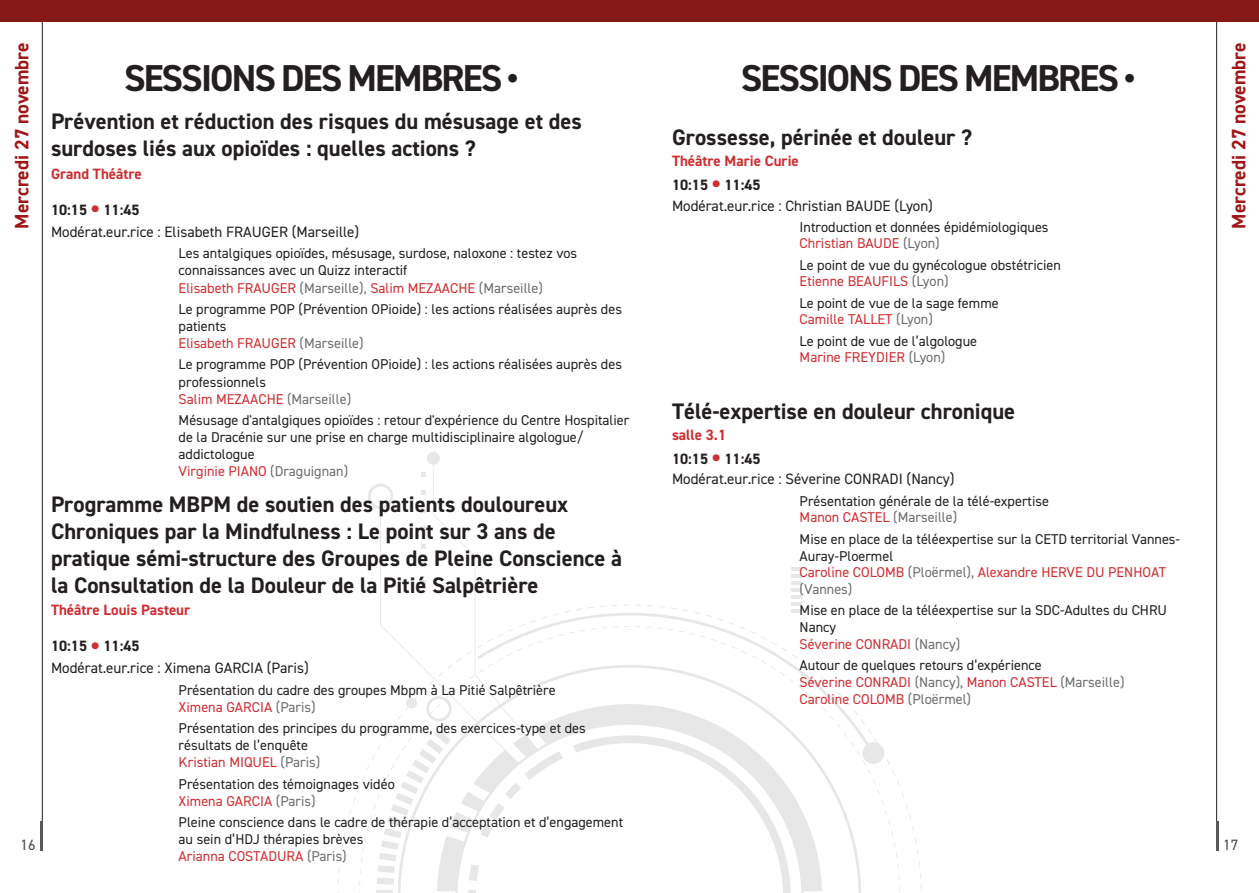
<style>
.page{position:relative;width:1259px;height:893px;background:#fff}
.page>*{position:absolute;margin:0;border:0;box-sizing:border-box;transform-origin:0 0}
.Type_session_détaillé{font:700 37.5px "DIN2014";letter-spacing:-.05em;color:#231f20}
.Titre_de_la_session{font:700 22.5px/27px "DIN2014";color:#231f20}
.t1{font:700 19.5px "DIN2014";color:#a11717}
.Coordonnateur___Modérateur{font:15px "DIN2014";color:#231f20}
.Salle_texte{font:700 15px "DIN2014";color:#ce2e31}
.Horaire_de_la_session{font:700 15px "DIN2014";color:#231f20}
.t2{font:15px "DIN2014";color:#4b4c4d}
.Titre_intervention{font:14.25px/17.1px "DIN2014";color:#231f20}
.Intervenant{font:14.25px/16.5px "DIN2014";color:#ce2e31}
.s1{font-size:30px;color:#ce2e31}
.s2{color:#6c6d70}
</style>
<div class="page">
<hr style="left:1216px;top:0;width:1px;height:850px;background:#231f20">
<hr style="left:1216px;top:821px;width:3px;height:29px;background:#57585a">
<hr style="left:42px;top:0;width:1px;height:850px;background:#231f20">
<hr style="left:40px;top:821px;width:3px;height:29px;background:#57585a">
<div style="left:0;top:0;width:1259px;height:21px;background:#871818"></div>
<svg style="left:337px;top:605px;width:584px;height:288px"></svg>
<div style="left:427px;top:452px;width:13px;height:13px;background:#e7e7e7;border-radius:50%"></div>
<div style="left:862px;top:742px;width:22px;height:22px;background:#e7e7e7;border-radius:50%"></div>
<svg style="left:791px;top:567px;width:11px;height:45px"></svg>
<svg style="left:563px;top:704px;width:259px;height:187px"></svg>
<svg style="left:368px;top:465px;width:195px;height:428px"></svg>
<h3 class="t1" style="left:9px;top:229px;width:188px;rotate:-90deg">Mercredi 27 novembre</h3>
<h3 class="t1" style="left:1225px;top:229px;width:188px;rotate:-90deg">Mercredi 27 novembre</h3>
<p class="Type_session_détaillé" style="left:124px;top:53px;width:396px">SESSIONS DES MEMBRES •</p>
<p class="Titre_de_la_session" style="left:51px;top:108px;width:532px">Prévention et réduction des risques du mésusage et des surdoses liés aux opioïdes : quelles actions ?</p>
<p class="Salle_texte" style="left:51px;top:164px;width:92px">Grand Théâtre</p>
<p class="Horaire_de_la_session" style="left:51px;top:200px;width:90px">10:15 <span class="s1">•</span> 11:45</p>
<p class="Coordonnateur___Modérateur" style="left:51px;top:222px;width:310px">Modérat.eur.rice : Elisabeth FRAUGER (Marseille)</p>
<p class="Titre_intervention" style="left:179px;top:245px;width:400px">Les antalgiques opioïdes, mésusage, surdose, naloxone : testez vos connaissances avec un Quizz interactif</p>
<p class="Intervenant" style="left:179px;top:279px;width:366px">Elisabeth FRAUGER <span class="s2">(Marseille),</span> Salim MEZAACHE <span class="s2">(Marseille)</span></p>
<p class="Titre_intervention" style="left:179px;top:300px;width:445px">Le programme POP (Prévention OPioide) : les actions réalisées auprès des patients</p>
<p class="Intervenant" style="left:179px;top:335px;width:187px">Elisabeth FRAUGER <span class="s2">(Marseille)</span></p>
<p class="Titre_intervention" style="left:179px;top:356px;width:445px">Le programme POP (Prévention OPioide) : les actions réalisées auprès des professionnels</p>
<p class="Intervenant" style="left:179px;top:390px;width:174px">Salim MEZAACHE <span class="s2">(Marseille)</span></p>
<p class="Titre_intervention" style="left:179px;top:411px;width:452px">Mésusage d'antalgiques opioïdes : retour d'expérience du Centre Hospitalier de la Dracénie sur une prise en charge multidisciplinaire algologue/ addictologue</p>
<p class="Intervenant" style="left:179px;top:463px;width:171px">Virginie PIANO <span class="s2">(Draguignan)</span></p>
<p class="Titre_de_la_session" style="left:51px;top:490px;width:572px">Programme MBPM de soutien des patients douloureux Chroniques par la Mindfulness : Le point sur 3 ans de pratique sémi-structure des Groupes de Pleine Conscience à la Consultation de la Douleur de la Pitié Salpêtrière</p>
<p class="Salle_texte" style="left:51px;top:600px;width:141px">Théâtre Louis Pasteur</p>
<p class="Horaire_de_la_session" style="left:51px;top:636px;width:90px">10:15 <span class="s1">•</span> 11:45</p>
<p class="Coordonnateur___Modérateur" style="left:51px;top:659px;width:259px">Modérat.eur.rice : Ximena GARCIA (Paris)</p>
<p class="Titre_intervention" style="left:179px;top:681px;width:379px">Présentation du cadre des groupes Mbpm à La Pitié Salpêtrière</p>
<p class="Intervenant" style="left:179px;top:698px;width:138px">Ximena GARCIA <span class="s2">(Paris)</span></p>
<p class="Titre_intervention" style="left:179px;top:719px;width:408px">Présentation des principes du programme, des exercices-type et des résultats de l’enquête</p>
<p class="Intervenant" style="left:179px;top:754px;width:143px">Kristian MIQUEL <span class="s2">(Paris)</span></p>
<p class="Titre_intervention" style="left:179px;top:775px;width:218px">Présentation des témoignages vidéo</p>
<p class="Intervenant" style="left:179px;top:792px;width:138px">Ximena GARCIA <span class="s2">(Paris)</span></p>
<p class="Titre_intervention" style="left:179px;top:813px;width:446px">Pleine conscience dans le cadre de thérapie d’acceptation et d’engagement au sein d’HDJ thérapies brèves</p>
<p class="Intervenant" style="left:179px;top:848px;width:170px">Arianna COSTADURA <span class="s2">(Paris)</span></p>
<p class="Type_session_détaillé" style="left:741px;top:53px;width:396px">SESSIONS DES MEMBRES •</p>
<p class="Titre_de_la_session" style="left:672px;top:124px;width:301px">Grossesse, périnée et douleur ?</p>
<p class="Salle_texte" style="left:672px;top:151px;width:128px">Théâtre Marie Curie</p>
<p class="Horaire_de_la_session" style="left:672px;top:175px;width:90px">10:15 <span class="s1">•</span> 11:45</p>
<p class="Coordonnateur___Modérateur" style="left:672px;top:196px;width:262px">Modérat.eur.rice : Christian BAUDE (Lyon)</p>
<p class="Titre_intervention" style="left:799px;top:218px;width:250px">Introduction et données épidémiologiques</p>
<p class="Intervenant" style="left:799px;top:235px;width:142px">Christian BAUDE <span class="s2">(Lyon)</span></p>
<p class="Titre_intervention" style="left:799px;top:256px;width:263px">Le point de vue du gynécologue obstétricien</p>
<p class="Intervenant" style="left:799px;top:273px;width:151px">Etienne BEAUFILS <span class="s2">(Lyon)</span></p>
<p class="Titre_intervention" style="left:799px;top:294px;width:201px">Le point de vue de la sage femme</p>
<p class="Intervenant" style="left:799px;top:311px;width:135px">Camille TALLET <span class="s2">(Lyon)</span></p>
<p class="Titre_intervention" style="left:799px;top:332px;width:179px">Le point de vue de l’algologue</p>
<p class="Intervenant" style="left:799px;top:349px;width:147px">Marine FREYDIER <span class="s2">(Lyon)</span></p>
<p class="Titre_de_la_session" style="left:672px;top:397px;width:345px">Télé-expertise en douleur chronique</p>
<p class="Salle_texte" style="left:672px;top:424px;width:56px">salle 3.1</p>
<p class="Horaire_de_la_session" style="left:672px;top:448px;width:90px">10:15 <span class="s1">•</span> 11:45</p>
<p class="Coordonnateur___Modérateur" style="left:672px;top:470px;width:284px">Modérat.eur.rice : Séverine CONRADI (Nancy)</p>
<p class="Titre_intervention" style="left:799px;top:492px;width:251px">Présentation générale de la télé-expertise</p>
<p class="Intervenant" style="left:799px;top:509px;width:159px">Manon CASTEL <span class="s2">(Marseille)</span></p>
<p class="Titre_intervention" style="left:799px;top:530px;width:382px">Mise en place de la téléexpertise sur la CETD territorial Vannes-<br>Auray-Ploermel</p>
<p class="Intervenant" style="left:799px;top:564px;width:368px">Caroline COLOMB <span class="s2">(Ploërmel),</span> Alexandre HERVE DU PENHOAT <span class="s2">(Vannes)</span></p>
<p class="Titre_intervention" style="left:799px;top:601px;width:369px">Mise en place de la téléexpertise sur la SDC-Adultes du CHRU<br>Nancy</p>
<p class="Intervenant" style="left:799px;top:635px;width:162px">Séverine CONRADI <span class="s2">(Nancy)</span></p>
<p class="Titre_intervention" style="left:799px;top:656px;width:244px">Autour de quelques retours d’expérience</p>
<p class="Intervenant" style="left:799px;top:674px;width:326px">Séverine CONRADI <span class="s2">(Nancy),</span> Manon CASTEL <span class="s2">(Marseille)</span></p>
<p class="Intervenant" style="left:799px;top:691px;width:173px">Caroline COLOMB <span class="s2">(Ploërmel)</span></p>
<p class="t2" style="left:21px;top:836px;width:16px">16</p>
<p class="t2" style="left:1223px;top:836px;width:16px">17</p>
</div>
